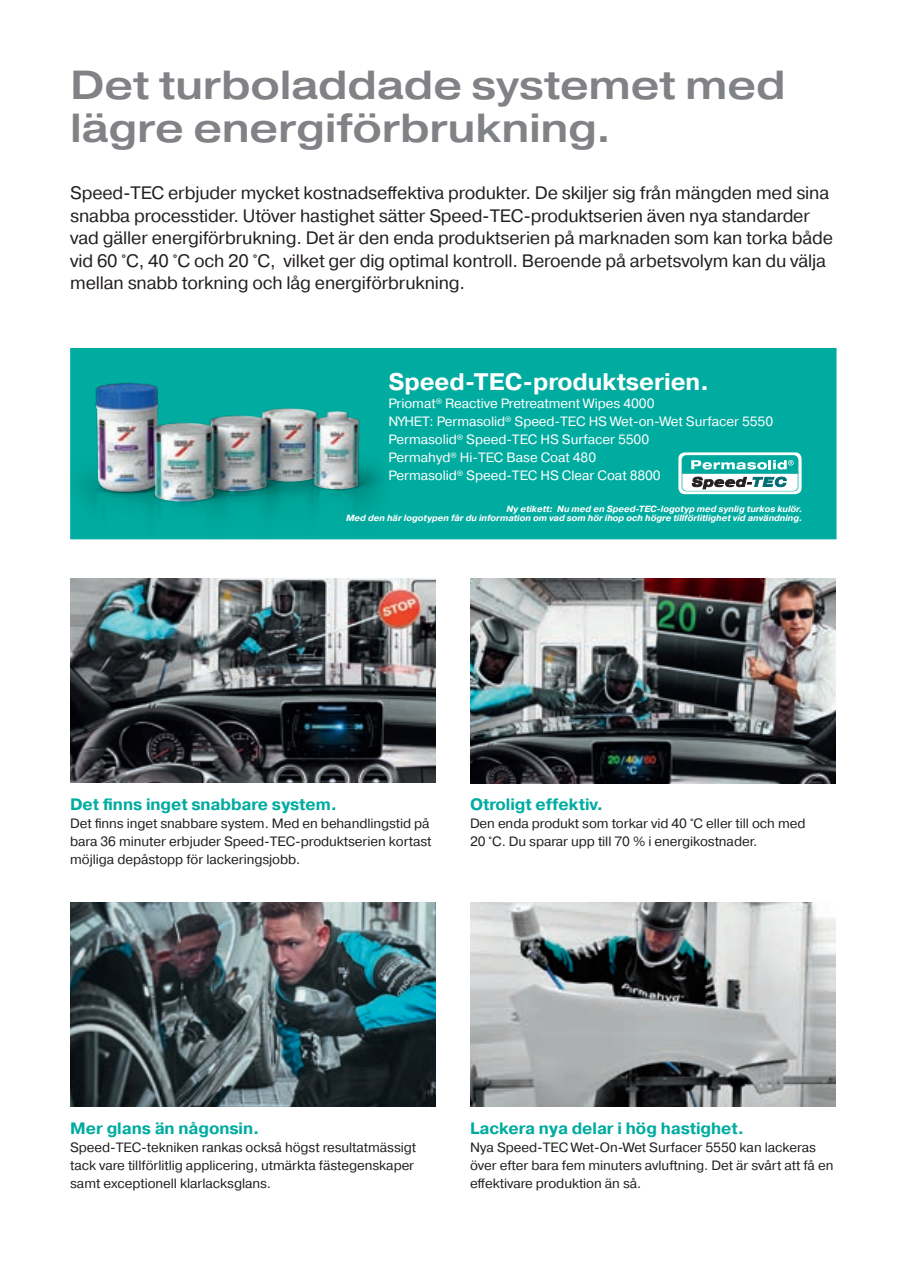
<style>
.page{position:relative;width:906px;height:1276px;background:#fff}
.page>*{position:absolute;margin:0;border:0;box-sizing:border-box;transform-origin:0 0}
.t1{font:500 expanded 40.5px/43.5px "Spies Hecker Pragmatica";letter-spacing:-.005em;color:#808285}
.t2{font:700 24px "Spies Hecker Pragmatica";letter-spacing:-.005em;color:#fff}
.t3{font:18px/22.5px "Spies Hecker Pragmatica";letter-spacing:-.01em;color:#231f20}
.t4{font:700 16.5px "Spies Hecker Pragmatica";letter-spacing:-.005em;color:#00aca0}
.t5{font:13.5px/18px "Spies Hecker Pragmatica";letter-spacing:-.005em;color:#231f20}
.t6{font:13.5px/18px "Spies Hecker Pragmatica";letter-spacing:-.005em;color:#fff}
.t7{font:italic 700 9px/9px "Spies Hecker Pragmatica";color:#fff;text-align:right}
</style>
<div class="page">
<img style="left:70px;top:902px;width:366px;height:204px">
<img style="left:470px;top:902px;width:366px;height:204px">
<img style="left:70px;top:579px;width:366px;height:203px">
<img style="left:470px;top:579px;width:366px;height:204px">
<div style="left:70px;top:348px;width:766px;height:191px;background:#00aca0"></div>
<svg style="left:678px;top:452px;width:123px;height:42px"></svg>
<svg style="left:681px;top:455px;width:117px;height:36px"></svg>
<img style="left:70px;top:348px;width:336px;height:191px">
<img style="left:96px;top:384px;width:200px;height:117px">
<h1 class="t1" style="left:70px;top:63px;width:717px">Det turboladdade systemet med lägre energiförbrukning.</h1>
<p class="t3" style="left:70px;top:182px;width:764px">Speed-TEC erbjuder mycket kostnadseffektiva produkter. De skiljer sig från mängden med sina snabba processtider. Utöver hastighet sätter Speed-TEC-produktserien även nya standarder vad gäller energiförbrukning. Det är den enda produktserien på marknaden som kan torka både vid 60 °C, 40 °C och 20 °C, vilket ger dig optimal kontroll. Beroende på arbetsvolym kan du välja mellan snabb torkning och låg energiförbrukning.</p>
<h2 class="t2" style="left:388px;top:366px;width:322px">Speed-TEC-produktserien.</h2>
<p class="t6" style="left:388px;top:395px;width:386px">Priomat<sup>®</sup> Reactive Pretreatment Wipes 4000<br>NYHET: Permasolid<sup>®</sup> Speed-TEC HS Wet-on-Wet Surfacer 5550<br>Permasolid<sup>®</sup> Speed-TEC HS Surfacer 5500<br>Permahyd<sup>®</sup> Hi-TEC Base Coat 480<br>Permasolid<sup>®</sup> Speed-TEC HS Clear Coat 8800</p>
<p class="t7" style="left:346px;top:505px;width:458px">Ny etikett: Nu med en Speed-TEC-logotyp med synlig turkos kulör.<br>Med den här logotypen får du information om vad som hör ihop och högre tillförlitlighet vid användning.</p>
<p class="t4" style="left:70px;top:794px;width:268px">Det finns inget snabbare system.</p>
<p class="t5" style="left:70px;top:815px;width:363px">Det finns inget snabbare system. Med en behandlingstid på bara 36 minuter erbjuder Speed-TEC-produktserien kortast möjliga depåstopp för lackeringsjobb.</p>
<p class="t4" style="left:470px;top:794px;width:135px">Otroligt effektiv.</p>
<p class="t5" style="left:470px;top:815px;width:337px">Den enda produkt som torkar vid 40 °C eller till och med<br>20 °C. Du sparar upp till 70 % i energikostnader.</p>
<p class="t4" style="left:70px;top:1118px;width:191px">Mer glans än någonsin.</p>
<p class="t5" style="left:70px;top:1139px;width:347px">Speed-TEC-tekniken rankas också högst resultatmässigt tack vare tillförlitlig applicering, utmärkta fästegenskaper samt exceptionell klarlacksglans.</p>
<p class="t4" style="left:470px;top:1118px;width:275px">Lackera nya delar i hög hastighet.</p>
<p class="t5" style="left:470px;top:1139px;width:365px">Nya Speed-TEC Wet-On-Wet Surfacer 5550 kan lackeras över efter bara fem minuters avluftning. Det är svårt att få en effektivare produktion än så.</p>
</div>
